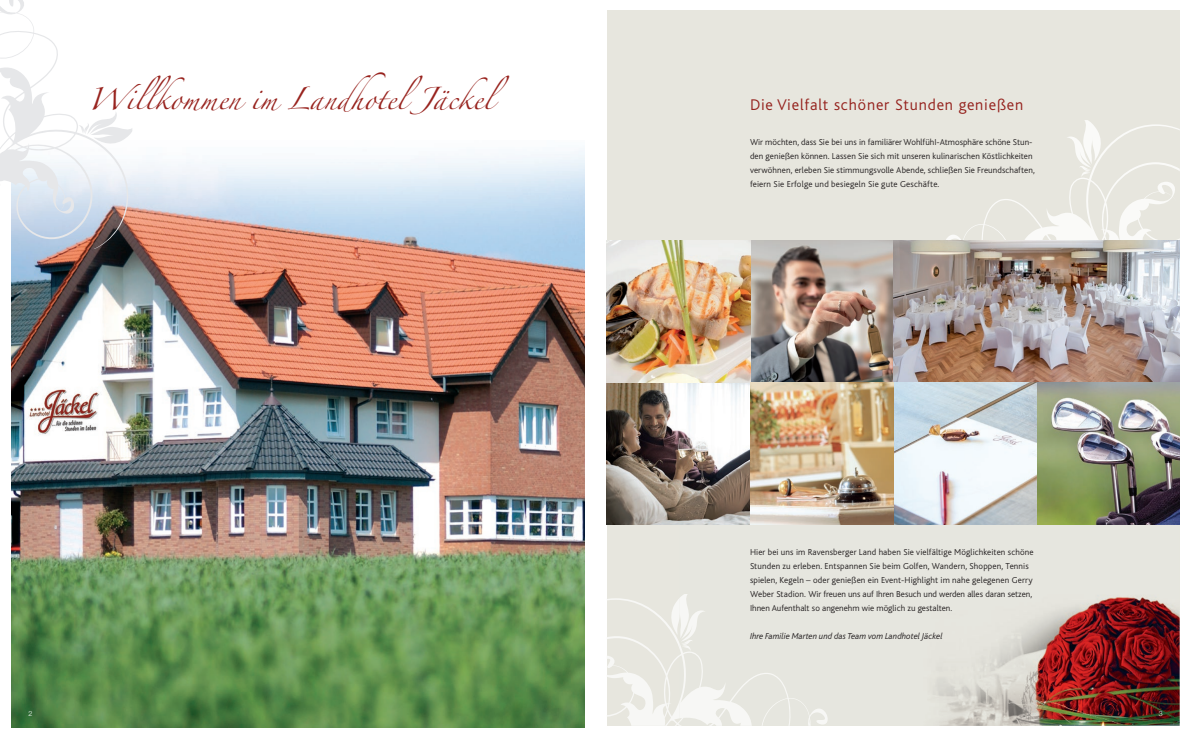
<style>
.page{position:relative;width:1191px;height:740px;background:#fff}
.page>*{position:absolute;margin:0;border:0;box-sizing:border-box;transform-origin:0 0}
.t1{font:20px "Zapfino";color:#98231e}
.t2{font:300 16.2px "Bliss";letter-spacing:.05em;color:#95221d}
.t3{font:300 9px/14px "Bliss";letter-spacing:.005em;color:#231f20}
.t4{font:italic 300 9px "Bliss";color:#231f20}
.t5{font:300 7px "Helvetica Neue";color:#fff}
</style>
<div class="page">
<img style="left:679px;top:524px;width:500px;height:202px">
<div style="left:607px;top:10px;width:572px;height:289px;background:#e7e6de"></div>
<svg style="left:944px;top:120px;width:236px;height:143px"></svg>
<img style="left:11px;top:150px;width:573px;height:577px">
<img style="left:679px;top:594px;width:10px;height:4px">
<svg style="left:607px;top:598px;width:207px;height:128px"></svg>
<img style="left:679px;top:610px;width:149px;height:116px">
<svg style="left:0;top:0;width:132px;height:248px"></svg>
<img style="left:750px;top:241px;width:143px;height:142px">
<img style="left:893px;top:241px;width:286px;height:142px">
<img style="left:1036px;top:383px;width:143px;height:141px">
<svg style="left:607px;top:383px;width:143px;height:141px"></svg>
<svg style="left:893px;top:383px;width:143px;height:141px"></svg>
<img style="left:607px;top:241px;width:143px;height:142px">
<img style="left:750px;top:383px;width:143px;height:141px">
<h1 class="t1" style="left:88px;top:90px;width:423px">Willkommen im LandhotelJäckel</h1>
<p class="t5" style="left:28px;top:709px;width:5px">2</p>
<h2 class="t2" style="left:750px;top:96px;width:275px">Die Vielfalt schöner Stunden genießen</h2>
<p class="t3" style="left:750px;top:135px;width:286px">Wir möchten, dass Sie bei uns in familiärer WohlfühI-Atmosphäre schöne Stun&shy;den genießen können. Lassen Sie sich mit unseren kulinarischen Köstlichkeiten verwöhnen, erleben Sie stimmungsvolle Abende, schließen Sie Freundschaften, feiern Sie Erfolge und besiegeln Sie gute Geschäfte.</p>
<p class="t3" style="left:750px;top:545px;width:285px">Hier bei uns im Ravensberger Land haben Sie vielfältige Möglichkeiten schöne Stunden zu erleben. Entspannen Sie beim Golfen, Wandern, Shoppen, Tennis spielen, Kegeln – oder genießen ein Event-Highlight im nahe gelegenen Gerry Weber Stadion. Wir freuen uns auf Ihren Besuch und werden alles daran setzen, Ihnen Aufenthalt so angenehm wie möglich zu gestalten.</p>
<p class="t4" style="left:750px;top:631px;width:194px">Ihre Familie Marten und das Team vom Landhotel Jäckel</p>
<p class="t5" style="left:1158px;top:709px;width:5px">3</p>
</div>
